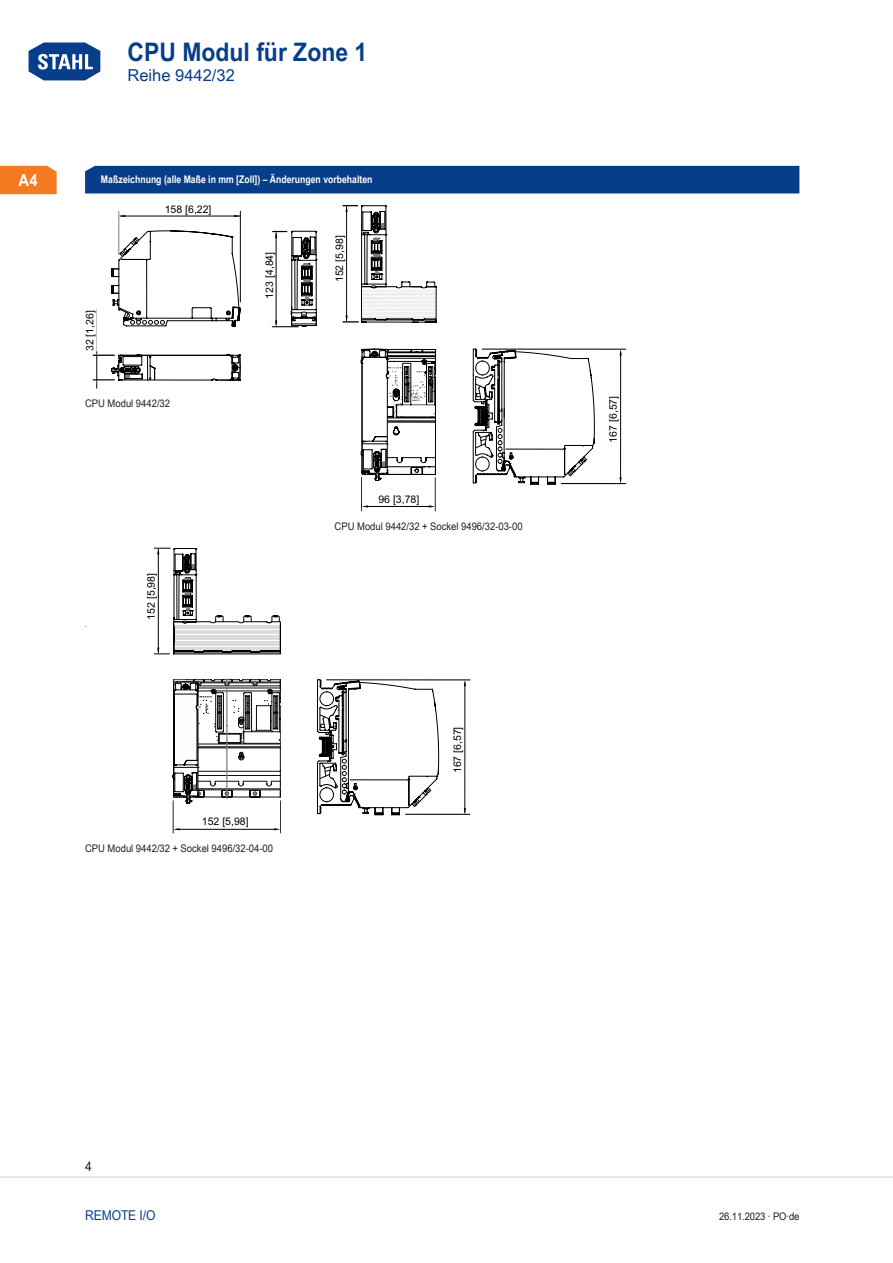
<style>
.page{position:relative;width:893px;height:1263px;background:#fff}
.page>*{position:absolute;margin:0;border:0;box-sizing:border-box;transform-origin:0 0}
.t1{font:700 25.5px "Arial Unicode MS";color:#083e89;scale:.9 1}
.t2{font:16.5px "Arial Unicode MS";color:#083e89}
.t3{font:700 16.5px "Arial Unicode MS";color:#fff;scale:.9 1}
.t4{font:13.5px "Arial Unicode MS";letter-spacing:-.01em;color:#083e89;scale:.9 1}
.t5{font:13.5px "Arial Unicode MS";color:#231f20;scale:.9 1}
.t6{font:10.5px "Arial Unicode MS";color:#231f20;scale:.9 1}
.t7{font:10.5px "Arial Unicode MS";color:#000}
.TabHeader1stColumn{font:700 10.5px "Arial Unicode MS";color:#fff;scale:.83 1}
.s1{font-weight:400;font-size:31.65px;color:#fff}
</style>
<div class="page">
<svg style="left:28px;top:42px;width:73px;height:39px"></svg>
<hr style="left:0;top:1176px;width:893px;height:2px;background:#e6e7e9">
<div style="left:0;top:166px;width:57px;height:28px;background:#f47921"></div>
<div style="left:85px;top:166px;width:714px;height:27px;background:#083e89"></div>
<hr style="left:176px;top:829px;width:101px;height:1px;background:#000">
<hr style="left:173px;top:801px;width:1px;height:32px;background:#000">
<hr style="left:280px;top:801px;width:1px;height:32px;background:#000">
<svg style="left:154px;top:548px;width:127px;height:107px"></svg>
<svg style="left:172px;top:679px;width:109px;height:124px"></svg>
<hr style="left:465px;top:683px;width:1px;height:129px;background:#000">
<hr style="left:326px;top:679px;width:144px;height:1px;background:#000">
<hr style="left:405px;top:814px;width:65px;height:1px;background:#000">
<svg style="left:464px;top:808px;width:2px;height:6px"></svg>
<svg style="left:464px;top:680px;width:2px;height:6px"></svg>
<svg style="left:317px;top:679px;width:122px;height:136px"></svg>
<hr style="left:620px;top:352px;width:1px;height:130px;background:#000">
<hr style="left:482px;top:349px;width:144px;height:1px;background:#000">
<hr style="left:561px;top:483px;width:65px;height:1px;background:#000">
<hr style="left:365px;top:506px;width:67px;height:1px;background:#000">
<hr style="left:361px;top:477px;width:1px;height:34px;background:#000">
<hr style="left:435px;top:478px;width:1px;height:33px;background:#000">
<svg style="left:619px;top:477px;width:3px;height:7px"></svg>
<svg style="left:361px;top:348px;width:232px;height:136px"></svg>
<svg style="left:343px;top:205px;width:94px;height:276px"></svg>
<svg style="left:111px;top:230px;width:206px;height:97px"></svg>
<hr style="left:121px;top:216px;width:119px;height:1px;background:#000">
<hr style="left:240px;top:211px;width:1px;height:91px;background:#000">
<hr style="left:119px;top:211px;width:1px;height:43px;background:#000">
<hr style="left:96px;top:309px;width:1px;height:44px;background:#000">
<svg style="left:93px;top:352px;width:148px;height:36px"></svg>
<h1 class="t1" style="left:26px;top:33px;width:380px"><span class="s1">Home</span> CPU Modul für Zone 1</h1>
<h2 class="t2" style="left:128px;top:63px;width:109px">Reihe 9442/32</h2>
<h2 class="t3" style="left:19px;top:168px;width:23px">A4</h2>
<p class="TabHeader1stColumn" style="left:101px;top:172px;width:329px">Maßzeichnung (alle Maße in mm [Zoll]) – Änderungen vorbehalten</p>
<p class="t7" style="left:86px;top:351px;width:42px;rotate:-90deg">32 [1,26]</p>
<p class="t7" style="left:165px;top:205px;width:48px">158 [6,22]</p>
<p class="t6" style="left:85px;top:396px;width:96px">CPU Modul 9442/32</p>
<p class="t7" style="left:266px;top:298px;width:48px;rotate:-90deg">123 [4,84]</p>
<p class="t7" style="left:147px;top:620px;width:48px;rotate:-90deg">152 [5,98]</p>
<p class="t7" style="left:202px;top:818px;width:48px">152 5[ ,98]</p>
<p class="t6" style="left:85px;top:840px;width:210px">CPU Modul 9442/32 + Sockel 9496/32-04-00</p>
<p class="t7" style="left:336px;top:282px;width:48px;rotate:-90deg">152 [5,98]</p>
<p class="t7" style="left:378px;top:495px;width:42px">96 [3,78]</p>
<p class="t6" style="left:335px;top:519px;width:210px">CPU Modul 9442/32 + Sockel 9496/32-03-00</p>
<p class="t7" style="left:454px;top:773px;width:48px;rotate:-90deg">167 [6,57]</p>
<p class="t7" style="left:609px;top:443px;width:48px;rotate:-90deg">167 [6,57]</p>
<p class="t5" style="left:85px;top:1157px;width:9px">4</p>
<p class="t4" style="left:85px;top:1205px;width:80px">Remote I/O</p>
<p class="t6" style="left:719px;top:1208px;width:91px">26.11.2023 · PO·de</p>
</div>
